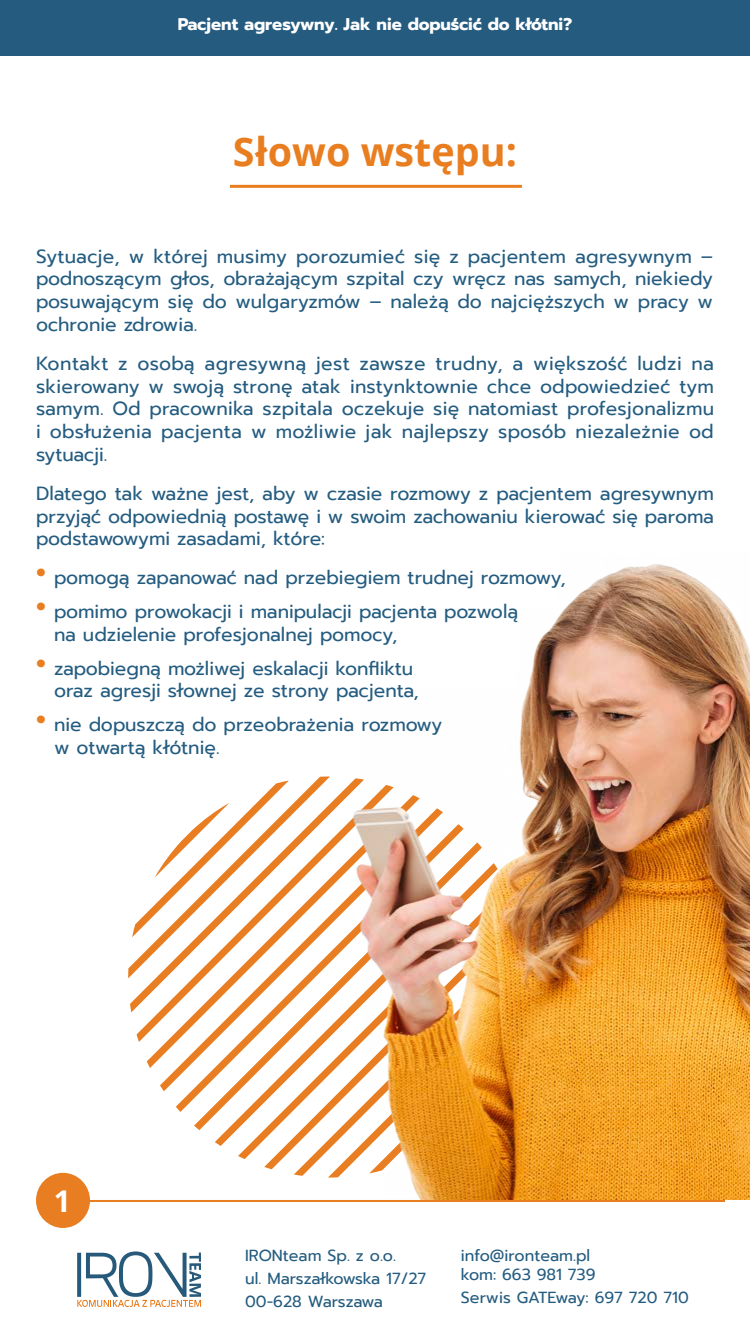
<style>
.page{position:relative;width:750px;height:1334px;background:#fff}
.page>*{position:absolute;margin:0;border:0;box-sizing:border-box;transform-origin:0 0}
.t1{font:700 39.5px "Open Sans";color:#e97e21}
.t2{font:700 30px "Open Sans";color:#fff}
.t3{font:19px/22.8px "Prompt";color:#245c80;text-align:justify}
.t4{font:700 16.9px "Prompt";color:#fff}
.t5{font:16px/23.2px "Prompt";color:#245c80}
.s1{font-weight:700;font-size:38px;color:#e97e21}
</style>
<div class="page">
<svg style="left:230px;top:184px;width:292px;height:1px"></svg>
<hr style="left:230px;top:185px;width:292px;height:3px;background:#e97e21">
<hr style="left:79px;top:1200px;width:646px;height:3px;background:#e97e21">
<div style="left:36px;top:1173px;width:54px;height:55px;background:#e87d21;border-radius:50%"></div>
<svg style="left:77px;top:1251px;width:124px;height:56px"></svg>
<div style="left:0;top:1px;width:750px;height:55px;background:#245b7f"></div>
<img style="left:36px;top:564px;width:714px;height:635px">
<p class="t4" style="left:178px;top:11px;width:396px">Pacjent agresywny. Jak nie dopuścić do kłótni?</p>
<h1 class="t1" style="left:233px;top:124px;width:286px">Słowo wstępu:</h1>
<p class="t3" style="left:36px;top:245px;width:679px">Sytuacje, w której musimy porozumieć się z pacjentem agresywnym – podnoszącym głos, obrażającym szpital czy wręcz nas samych, niekiedy posuwającym się do wulgaryzmów – należą do najcięższych w pracy w ochronie zdrowia.</p>
<p class="t3" style="left:36px;top:352px;width:680px">Kontakt z osobą agresywną jest zawsze trudny, a większość ludzi na skierowany w swoją stronę atak instynktownie chce odpowiedzieć tym samym. Od pracownika szpitala oczekuje się natomiast profesjonalizmu i obsłużenia pacjenta w możliwie jak najlepszy sposób niezależnie od sytuacji.</p>
<p class="t3" style="left:36px;top:482px;width:680px">Dlatego tak ważne jest, aby w czasie rozmowy z pacjentem agresywnym przyjąć odpowiednią postawę i w swoim zachowaniu kierować się paroma podstawowymi zasadami, które:</p>
<p class="t3" style="left:36px;top:566px;width:531px"><span class="s1">•</span> pomogą zapanować nad przebiegiem trudnej rozmowy,</p>
<p class="t3" style="left:54px;top:600px;width:466px;text-indent:-18px"><span class="s1">•</span> pomimo prowokacji i manipulacji pacjenta pozwolą na udzielenie profesjonalnej pomocy,</p>
<p class="t3" style="left:36px;top:657px;width:384px;text-align:right"><span class="s1">•</span> zapobiegną możliwej eskalacji konfliktu oraz agresji słownej ze strony pacjenta,</p>
<p class="t3" style="left:54px;top:713px;width:390px;text-indent:-18px"><span class="s1">•</span> nie dopuszczą do przeobrażenia rozmowy w otwartą kłótnię.</p>
<h2 class="t2" style="left:54px;top:1180px;width:19px">1</h2>
<p class="t5" style="left:245px;top:1244px;width:183px">IRONteam Sp. z o.o.<br>ul. Marszałkowska 17/27<br>00-628 Warszawa</p>
<p class="t5" style="left:461px;top:1246px;width:136px;line-height:19.2px">info@ironteam.pl kom: 663 981 739</p>
<p class="t5" style="left:461px;top:1286px;width:229px">Serwis GATEway: 697 720 710</p>
</div>
